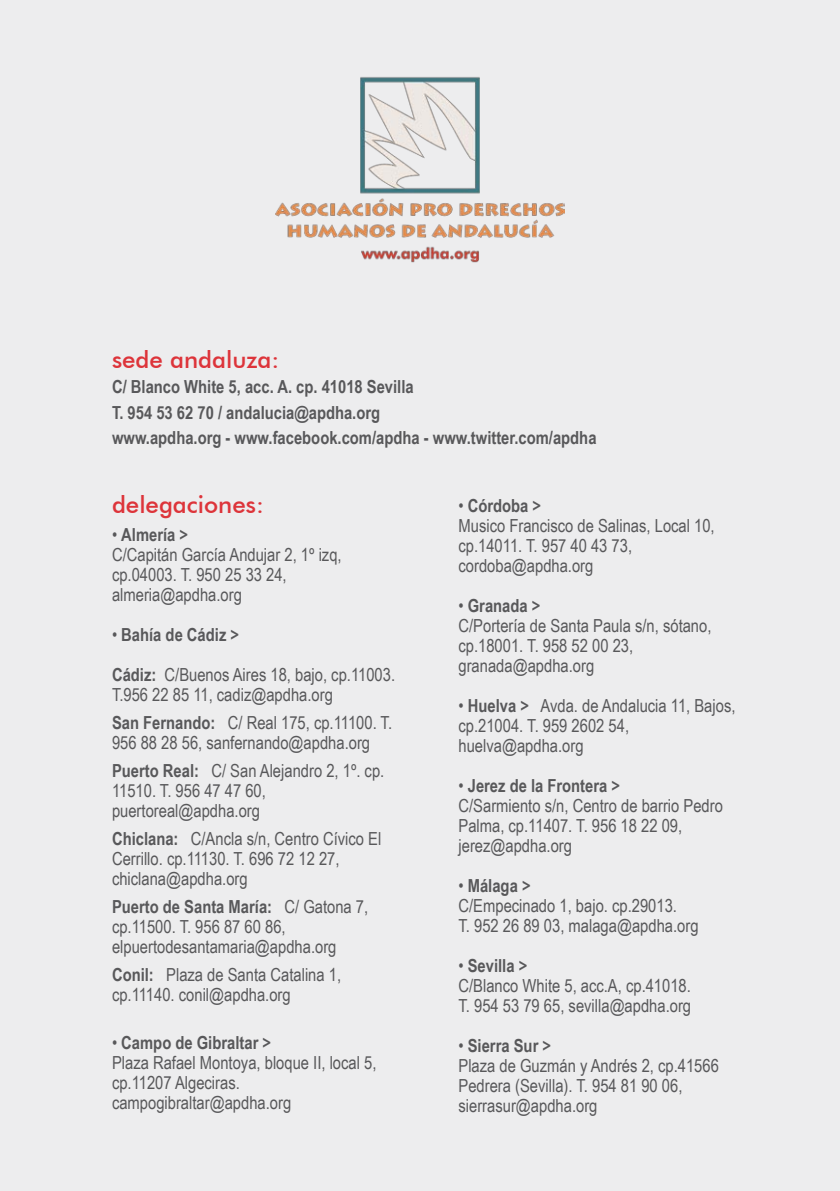
<style>
.page{position:relative;width:840px;height:1191px;background:#fff}
.page>*{position:absolute;margin:0;border:0;box-sizing:border-box;transform-origin:0 0}
.t1{font:500 24px "Futura BT";color:#dd343a}
.t2{font:18px/20px "Arial Narrow";color:#58585a}
.t3{font:700 18px/25.6px "Arial Narrow";color:#58585a}
.s1{font-weight:700}
.s2{font-weight:400}
</style>
<div class="page">
<div style="left:0;top:0;width:839px;height:1191px;background:#ededee"></div>
<img style="left:276px;top:77px;width:288px;height:186px">
<h1 class="t1" style="left:112px;top:344px;width:169px">sede andaluza:</h1>
<p class="t3" style="left:112px;top:373px;width:486px">C/ Blanco White 5, acc. A. cp. 41018 Sevilla<br>T. 954 53 62 70 / andalucia@apdha.org<br>www.apdha.org - www.facebook.com/apdha - www.twitter.com/apdha</p>
<h1 class="t1" style="left:112px;top:490px;width:153px">delegaciones:</h1>
<p class="t2" style="left:112px;top:524px;width:231px">• <span class="s1">Almería &gt;<br></span>C/Capitán García Andujar 2, 1º izq, cp.04003. T. 950 25 33 24, almeria@apdha.org</p>
<p class="t3" style="left:112px;top:621px;width:128px"><span class="s2">•</span> Bahía de Cádiz &gt;</p>
<p class="t2" style="left:112px;top:664px;width:284px"><span class="s1">Cádiz:</span> C/Buenos Aires 18, bajo, cp.11003.<br>T.956 22 85 11, cadiz@apdha.org</p>
<p class="t2" style="left:112px;top:712px;width:281px"><span class="s1">San Fernando:</span> C/ Real 175, cp.11100. T.<br>956 88 28 56, sanfernando@apdha.org</p>
<p class="t2" style="left:112px;top:760px;width:274px"><span class="s1">Puerto Real:</span> C/ San Alejandro 2, 1º. cp.<br>11510. T. 956 47 47 60, puertoreal@apdha.org</p>
<p class="t2" style="left:112px;top:828px;width:271px"><span class="s1">Chiclana:</span> C/Ancla s/n, Centro Cívico El<br>Cerrillo. cp.11130. T. 696 72 12 27, chiclana@apdha.org</p>
<p class="t2" style="left:112px;top:896px;width:257px"><span class="s1">Puerto de Santa María:</span> C/ Gatona 7, cp.11500. T. 956 87 60 86, elpuertodesantamaria@apdha.org</p>
<p class="t2" style="left:112px;top:964px;width:230px"><span class="s1">Conil:</span> Plaza de Santa Catalina 1, cp.11140. conil@apdha.org</p>
<p class="t2" style="left:112px;top:1032px;width:266px">• <span class="s1">Campo de Gibraltar &gt;<br></span>Plaza Rafael Montoya, bloque II, local 5, cp.11207 Algeciras. campogibraltar@apdha.org</p>
<p class="t2" style="left:458px;top:494px;width:257px">• <span class="s1">Córdoba &gt;<br></span>Musico Francisco de Salinas, Local 10, cp.14011. T. 957 40 43 73, cordoba@apdha.org</p>
<p class="t2" style="left:458px;top:594px;width:254px">• <span class="s1">Granada &gt;<br></span>C/Portería de Santa Paula s/n, sótano, cp.18001. T. 958 52 00 23, granada@apdha.org</p>
<p class="t2" style="left:458px;top:694px;width:278px">• <span class="s1">Huelva &gt;</span> Avda. de Andalucia 11, Bajos, cp.21004. T. 959 2602 54, huelva@apdha.org</p>
<p class="t2" style="left:458px;top:774px;width:266px">• <span class="s1">Jerez de la Frontera &gt;<br></span>C/Sarmiento s/n, Centro de barrio Pedro<br>Palma, cp.11407. T. 956 18 22 09, jerez@apdha.org</p>
<p class="t2" style="left:458px;top:874px;width:241px">• <span class="s1">Málaga &gt;<br></span>C/Empecinado 1, bajo. cp.29013.<br>T. 952 26 89 03, malaga@apdha.org</p>
<p class="t2" style="left:458px;top:954px;width:234px">• <span class="s1">Sevilla &gt;<br></span>C/Blanco White 5, acc.A, cp.41018.<br>T. 954 53 79 65, sevilla@apdha.org</p>
<p class="t2" style="left:458px;top:1034px;width:262px">• <span class="s1">Sierra Sur &gt;<br></span>Plaza de Guzmán y Andrés 2, cp.41566<br>Pedrera (Sevilla). T. 954 81 90 06, sierrasur@apdha.org</p>
</div>
